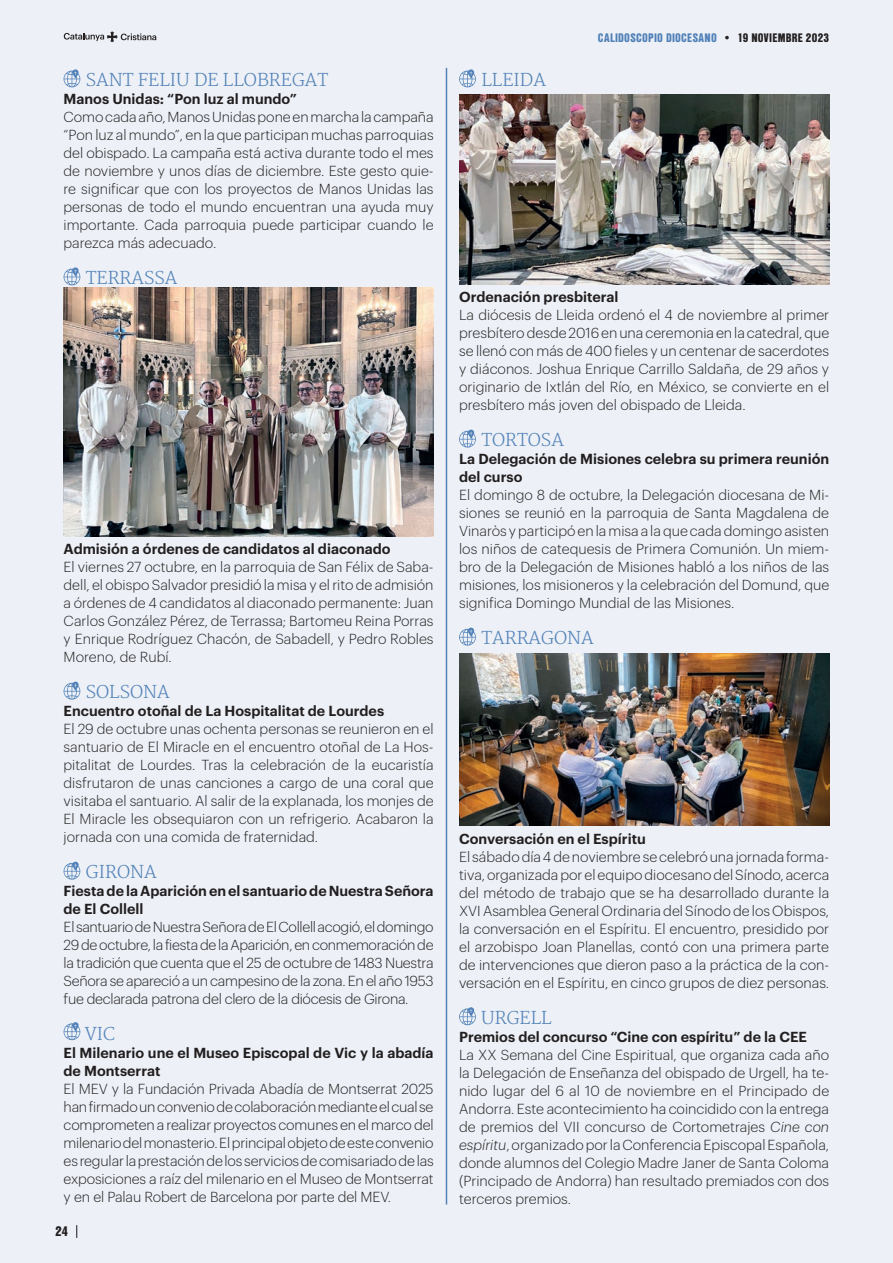
<style>
.page{position:relative;width:893px;height:1263px;background:#edf1f7}
.page>*{position:absolute;margin:0;border:0;box-sizing:border-box;transform-origin:0 0}
.CALIDOSCOPI_CIUTATS_V_E{font:300 17.25px "Merriweather";color:#5181b8}
.TEXTO_PPAL_ESP_V_E{font:300 14.25px/18px "Graphik";color:#231f20;text-align:justify}
.TEXTO_PPAL_ESP_V_E-2{font:600 14.25px/18px "Graphik";color:#231f20}
.t1{font:900 13.5px "Nimbus San Con LOT";color:#231f20}
.t2{font:900 12px "Nimbus San Con LOT";letter-spacing:.02em;color:#5181b8}
.s1{color:#231f20}
.s2{font-style:italic}
</style>
<div class="page">
<svg style="left:64px;top:69px;width:16px;height:18px"></svg>
<svg style="left:64px;top:267px;width:16px;height:18px"></svg>
<img style="left:64px;top:287px;width:370px;height:249px">
<svg style="left:64px;top:682px;width:16px;height:18px"></svg>
<svg style="left:64px;top:862px;width:16px;height:18px"></svg>
<svg style="left:64px;top:1022px;width:16px;height:18px"></svg>
<svg style="left:459px;top:69px;width:17px;height:18px"></svg>
<img style="left:459px;top:95px;width:370px;height:189px">
<svg style="left:459px;top:430px;width:17px;height:18px"></svg>
<svg style="left:459px;top:628px;width:17px;height:18px"></svg>
<img style="left:459px;top:653px;width:370px;height:173px">
<svg style="left:459px;top:1007px;width:17px;height:18px"></svg>
<hr style="left:446px;top:68px;width:1px;height:1136px;background:#5181b8">
<svg style="left:76px;top:1225px;width:1px;height:13px"></svg>
<svg style="left:64px;top:31px;width:92px;height:11px"></svg>
<p class="CALIDOSCOPI_CIUTATS_V_E" style="left:86px;top:70px;width:244px">SANT FELIU DE LLOBREGAT</p>
<p class="TEXTO_PPAL_ESP_V_E-2" style="left:64px;top:88px;width:235px">Manos Unidas: “Pon luz al mundo”</p>
<p class="TEXTO_PPAL_ESP_V_E" style="left:64px;top:107px;width:372px">Como cada año, Manos Unidas pone en marcha la campaña “Pon luz al mundo”, en la que participan muchas parroquias del obispado. La campaña está activa durante todo el mes de noviembre y unos días de diciembre. Este gesto quie&shy;re significar que con los proyectos de Manos Unidas las personas de todo el mundo encuentran una ayuda muy importante. Cada parroquia puede participar cuando le parezca más adecuado.</p>
<p class="CALIDOSCOPI_CIUTATS_V_E" style="left:86px;top:268px;width:93px">TERRASSA</p>
<p class="TEXTO_PPAL_ESP_V_E-2" style="left:64px;top:539px;width:329px">Admisión a órdenes de candidatos al diaconado</p>
<p class="TEXTO_PPAL_ESP_V_E" style="left:64px;top:557px;width:372px">El viernes 27 octubre, en la parroquia de San Félix de Saba&shy;dell, el obispo Salvador presidió la misa y el rito de admisión a órdenes de 4 candidatos al diaconado permanente: Juan Carlos González Pérez, de Terrassa; Bartomeu Reina Porras y Enrique Rodríguez Chacón, de Sabadell, y Pedro Robles Moreno, de Rubí.</p>
<p class="CALIDOSCOPI_CIUTATS_V_E" style="left:86px;top:682px;width:85px">SOLSONA</p>
<p class="TEXTO_PPAL_ESP_V_E-2" style="left:64px;top:701px;width:322px">Encuentro otoñal de La Hospitalitat de Lourdes</p>
<p class="TEXTO_PPAL_ESP_V_E" style="left:64px;top:719px;width:372px">El 29 de octubre unas ochenta personas se reunieron en el santuario de El Miracle en el encuentro otoñal de La Hos&shy;pitalitat de Lourdes. Tras la celebración de la eucaristía disfrutaron de unas canciones a cargo de una coral que visitaba el santuario. Al salir de la explanada, los monjes de El Miracle les obsequiaron con un refrigerio. Acabaron la jornada con una comida de fraternidad.</p>
<p class="CALIDOSCOPI_CIUTATS_V_E" style="left:86px;top:862px;width:73px">GIRONA</p>
<p class="TEXTO_PPAL_ESP_V_E-2" style="left:64px;top:881px;width:372px">Fiesta de la Aparición en el santuario de Nuestra Señora de El Collell</p>
<p class="TEXTO_PPAL_ESP_V_E" style="left:64px;top:917px;width:372px">El santuario de Nuestra Señora de El Collell acogió, el domingo 29 de octubre, la fiesta de la Aparición, en conmemoración de la tradición que cuenta que el 25 de octubre de 1483 Nuestra Señora se apareció a un campesino de la zona. En el año 1953 fue declarada patrona del clero de la diócesis de Girona.</p>
<p class="CALIDOSCOPI_CIUTATS_V_E" style="left:85px;top:1024px;width:32px">VIC</p>
<p class="TEXTO_PPAL_ESP_V_E-2" style="left:64px;top:1043px;width:372px">El Milenario une el Museo Episcopal de Vic y la abadía de Montserrat</p>
<p class="TEXTO_PPAL_ESP_V_E" style="left:64px;top:1079px;width:372px">El MEV y la Fundación Privada Abadía de Montserrat 2025 han firmado un convenio de colaboración mediante el cual se comprometen a realizar proyectos comunes en el marco del milenario del monasterio. El principal objeto de este convenio es regular la prestación de los servicios de comisariado de las exposiciones a raíz del milenario en el Museo de Montserrat y en el Palau Robert de Barcelona por parte del MEV.</p>
<p class="t1" style="left:55px;top:1221px;width:14px">24</p>
<p class="CALIDOSCOPI_CIUTATS_V_E" style="left:481px;top:70px;width:66px">LLEIDA</p>
<p class="t2" style="left:598px;top:28px;width:233px">CALIDOSCOPIO DIOCESANO <span class="s1">• 19 NOVIEMBRE 2023</span></p>
<p class="TEXTO_PPAL_ESP_V_E-2" style="left:459px;top:287px;width:161px">Ordenación presbiteral</p>
<p class="TEXTO_PPAL_ESP_V_E" style="left:459px;top:305px;width:372px">La diócesis de Lleida ordenó el 4 de noviembre al primer presbítero desde 2016 en una ceremonia en la catedral, que se llenó con más de 400 fieles y un centenar de sacerdotes y diáconos. Joshua Enrique Carrillo Saldaña, de 29 años y originario de Ixtlán del Río, en México, se convierte en el presbítero más joven del obispado de Lleida.</p>
<p class="CALIDOSCOPI_CIUTATS_V_E" style="left:481px;top:430px;width:84px">TORTOSA</p>
<p class="TEXTO_PPAL_ESP_V_E-2" style="left:459px;top:449px;width:372px">La Delegación de Misiones celebra su primera reunión del curso</p>
<p class="TEXTO_PPAL_ESP_V_E" style="left:459px;top:485px;width:372px">El domingo 8 de octubre, la Delegación diocesana de Mi&shy;siones se reunió en la parroquia de Santa Magdalena de Vinaròs y participó en la misa a la que cada domingo asisten los niños de catequesis de Primera Comunión. Un miem&shy;bro de la Delegación de Misiones habló a los niños de las misiones, los misioneros y la celebración del Domund, que significa Domingo Mundial de las Misiones.</p>
<p class="CALIDOSCOPI_CIUTATS_V_E" style="left:481px;top:628px;width:114px">TARRAGONA</p>
<p class="TEXTO_PPAL_ESP_V_E-2" style="left:459px;top:828px;width:188px">Conversación en el Espíritu</p>
<p class="TEXTO_PPAL_ESP_V_E" style="left:459px;top:846px;width:372px">El sábado día 4 de noviembre se celebró una jornada forma&shy;tiva, organizada por el equipo diocesano del Sínodo, acerca del método de trabajo que se ha desarrollado durante la XVI Asamblea General Ordinaria del Sínodo de los Obispos, la conversación en el Espíritu. El encuentro, presidido por el arzobispo Joan Planellas, contó con una primera parte de intervenciones que dieron paso a la práctica de la con&shy;versación en el Espíritu, en cinco grupos de diez personas.</p>
<p class="CALIDOSCOPI_CIUTATS_V_E" style="left:481px;top:1007px;width:72px">URGELL</p>
<p class="TEXTO_PPAL_ESP_V_E-2" style="left:459px;top:1026px;width:349px">Premios del concurso “Cine con espíritu” de la CEE</p>
<p class="TEXTO_PPAL_ESP_V_E" style="left:459px;top:1044px;width:372px">La XX Semana del Cine Espiritual, que organiza cada año la Delegación de Enseñanza del obispado de Urgell, ha te&shy;nido lugar del 6 al 10 de noviembre en el Principado de Andorra. Este acontecimiento ha coincidido con la entrega de premios del VII concurso de Cortometrajes <span class="s2">Cine con espíritu</span>, organizado por la Conferencia Episcopal Española, donde alumnos del Colegio Madre Janer de Santa Coloma (Principado de Andorra) han resultado premiados con dos terceros premios.</p>
</div>
